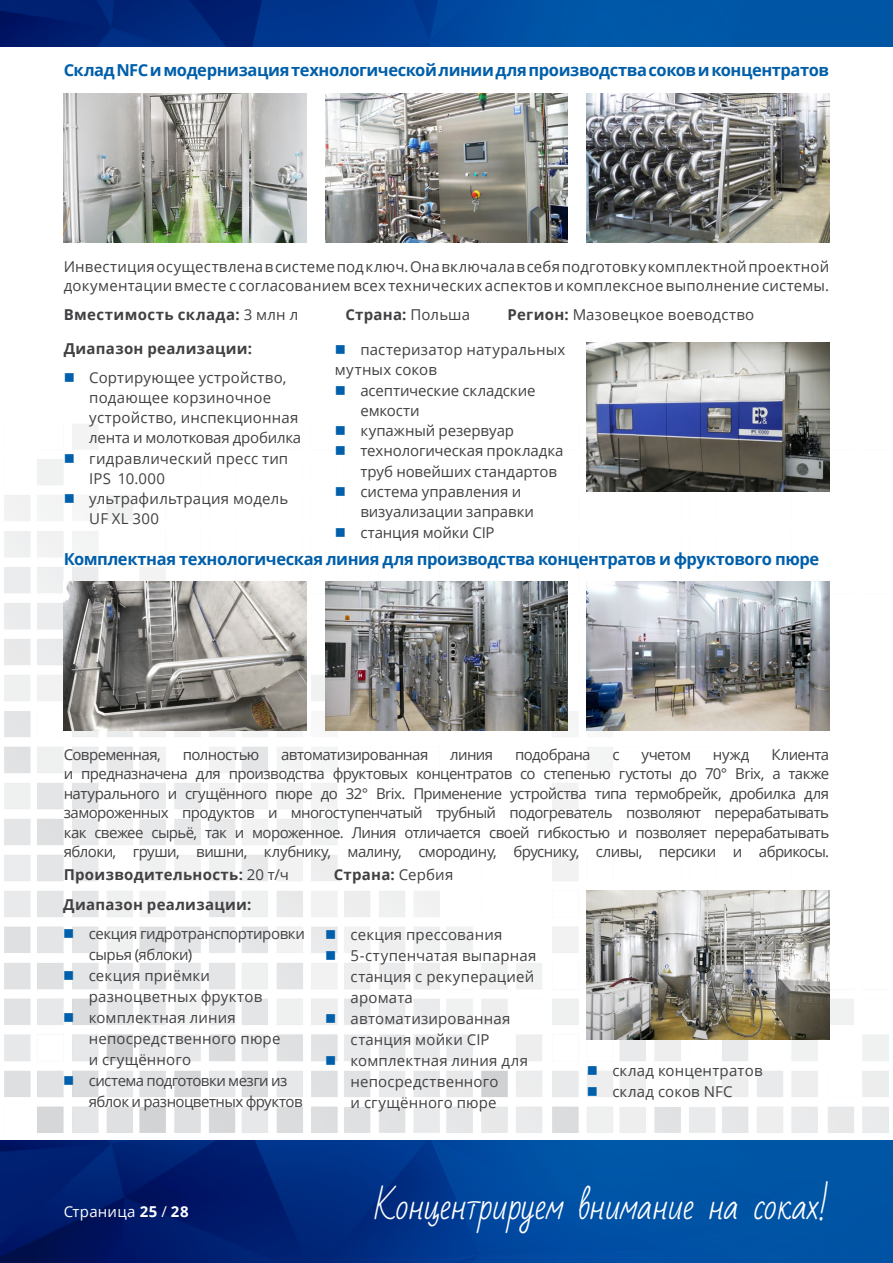
<style>
.page{position:relative;width:893px;height:1263px;background:#fff}
.page>*{position:absolute;margin:0;border:0;box-sizing:border-box;transform-origin:0 0}
.t1{font:34.5px "Bad Script";letter-spacing:-.015em;color:#fff}
.t2{font:700 16.5px "Open Sans";letter-spacing:-.025em;color:#005faa}
.t3{font:15px/21px "Open Sans";letter-spacing:.005em;color:#414042}
.t4{font:15px/21px "Open Sans";letter-spacing:-.015em;color:#414042}
.t5{font:700 15px "Open Sans";letter-spacing:.02em;color:#414042}
.t6{font:15px "Open Sans";letter-spacing:-.04em;color:#414042}
.t7{font:15px "Open Sans";letter-spacing:.015em;color:#fff}
.s1{font-weight:400}
.s2{font-weight:700}
</style>
<div class="page">
<img style="left:0;top:1140px;width:893px;height:123px">
<img style="left:4px;top:424px;width:885px;height:708px">
<img style="left:0;top:0;width:893px;height:47px">
<img style="left:64px;top:94px;width:242px;height:148px">
<img style="left:325px;top:94px;width:243px;height:148px">
<img style="left:587px;top:94px;width:242px;height:148px">
<img style="left:587px;top:342px;width:242px;height:149px">
<img style="left:64px;top:581px;width:242px;height:149px">
<img style="left:587px;top:891px;width:242px;height:149px">
<img style="left:587px;top:581px;width:242px;height:149px">
<img style="left:325px;top:581px;width:242px;height:149px">
<svg style="left:65px;top:454px;width:9px;height:8px"></svg>
<svg style="left:65px;top:494px;width:9px;height:9px"></svg>
<svg style="left:65px;top:929px;width:8px;height:9px"></svg>
<svg style="left:65px;top:971px;width:8px;height:9px"></svg>
<svg style="left:65px;top:1013px;width:8px;height:9px"></svg>
<svg style="left:65px;top:1076px;width:8px;height:9px"></svg>
<svg style="left:336px;top:426px;width:9px;height:9px"></svg>
<svg style="left:336px;top:447px;width:9px;height:8px"></svg>
<svg style="left:336px;top:487px;width:9px;height:9px"></svg>
<svg style="left:336px;top:528px;width:9px;height:8px"></svg>
<svg style="left:326px;top:930px;width:9px;height:8px"></svg>
<svg style="left:326px;top:951px;width:9px;height:8px"></svg>
<svg style="left:326px;top:1014px;width:9px;height:8px"></svg>
<svg style="left:326px;top:1056px;width:9px;height:8px"></svg>
<svg style="left:588px;top:1066px;width:9px;height:8px"></svg>
<svg style="left:588px;top:1087px;width:9px;height:8px"></svg>
<p class="t2" style="left:64px;top:59px;width:767px">Склад NFC и модернизация технологической линии для производства соков и концентратов</p>
<p class="t3" style="left:64px;top:256px;width:767px;line-height:19.5px">Инвестиция осуществлена в системе под ключ. Она включала в себя подготовку комплектной проектной документации вместе с согласованием всех технических аспектов и комплексное выполнение системы.</p>
<p class="t5" style="left:64px;top:304px;width:236px">Вместимость склада: <span class="s1">3 млн л</span></p>
<p class="t5" style="left:345px;top:304px;width:126px">Страна: <span class="s1">Польша</span></p>
<p class="t3" style="left:507px;top:304px;width:248px"><span class="s2">Регион:</span> Мазовецкое воеводство</p>
<p class="t5" style="left:64px;top:338px;width:190px">Диапазон реализации:</p>
<p class="t3" style="left:89px;top:367px;width:213px;line-height:20.2px">Сортирующее устройство, подающее корзиночное устройство, инспекционная лента и молотковая дробилка гидравлический пресс тип<br>IPS 10.000 ультрафильтрация модель<br>UF XL 300</p>
<p class="t3" style="left:360px;top:339px;width:207px">пастеризатор натуральных</p>
<p class="t3" style="left:335px;top:359px;width:104px">мутных соков</p>
<p class="t3" style="left:360px;top:379px;width:177px">асептические складские</p>
<p class="t3" style="left:360px;top:400px;width:61px">емкости</p>
<p class="t3" style="left:360px;top:420px;width:155px">купажный резервуар</p>
<p class="t3" style="left:360px;top:440px;width:205px">технологическая прокладка</p>
<p class="t3" style="left:360px;top:460px;width:198px">труб новейших стандартов</p>
<p class="t3" style="left:360px;top:481px;width:162px">система управления и</p>
<p class="t3" style="left:360px;top:501px;width:175px">визуализации заправки</p>
<p class="t3" style="left:360px;top:521px;width:136px">станция мойки CIP</p>
<p class="t2" style="left:64px;top:548px;width:757px">Комплектная технологическая линия для производства концентратов и фруктового пюре</p>
<p class="t6" style="left:64px;top:744px;width:99px">Современная,</p>
<p class="t6" style="left:183px;top:744px;width:78px">полностью</p>
<p class="t6" style="left:281px;top:744px;width:149px">автоматизированная</p>
<p class="t3" style="left:450px;top:743px;width:45px">линия</p>
<p class="t6" style="left:515px;top:744px;width:77px">подобрана</p>
<p class="t3" style="left:612px;top:743px;width:9px">с</p>
<p class="t3" style="left:641px;top:743px;width:51px">учетом</p>
<p class="t3" style="left:713px;top:743px;width:38px">нужд</p>
<p class="t3" style="left:64px;top:744px;width:767px;line-height:19.5px;text-align:justify;text-indent:708px">Клиента и предназначена для производства фруктовых концентратов со степенью густоты до 70° Brix, а также натурального и сгущённого пюре до 32° Brix. Применение устройства типа термобрейк, дробилка для замороженных продуктов и многоступенчатый трубный подогреватель позволяют перерабатывать как свежее сырьё, так и мороженное. Линия отличается своей гибкостью и позволяет перерабатывать яблоки, груши, вишни, клубнику, малину, смородину, бруснику, сливы, персики и абрикосы.</p>
<p class="t5" style="left:64px;top:864px;width:227px">Производительность: <span class="s1">20 т/ч</span></p>
<p class="t5" style="left:334px;top:864px;width:121px">Страна: <span class="s1">Сербия</span></p>
<p class="t5" style="left:63px;top:894px;width:190px">Диапазон реализации:</p>
<p class="t4" style="left:89px;top:923px;width:218px">секция гидротранспортировки сырья (яблоки)<br>секция приёмки разноцветных фруктов комплектная линия непосредственного пюре<br>и сгущённого<br>система подготовки мезги из яблок и разноцветных фруктов</p>
<p class="t3" style="left:351px;top:923px;width:187px">секция прессования<br>5-ступенчатая выпарная станция с рекуперацией аромата автоматизированная станция мойки CIP комплектная линия для непосредственного<br>и сгущённого пюре</p>
<p class="t3" style="left:612px;top:1059px;width:152px">склад концентратов склад соков NFC</p>
<p class="t7" style="left:64px;top:1201px;width:126px">страница <span class="s2">25</span> / <span class="s2">28</span></p>
<h1 class="t1" style="left:375px;top:1186px;width:456px">Концентрируем внимание на соках!</h1>
</div>
